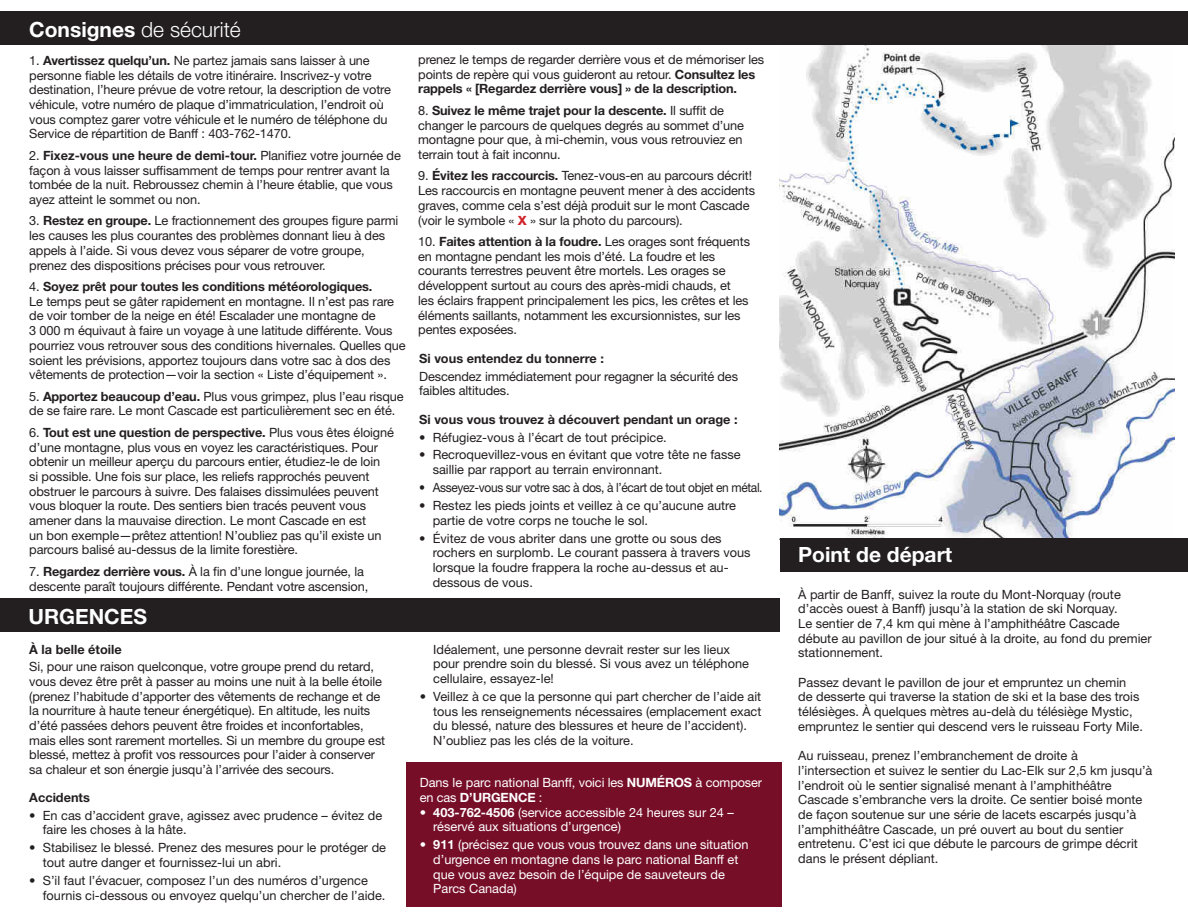
<style>
.page{position:relative;width:1188px;height:918px;background:#fff}
.page>*{position:absolute;margin:0;border:0;box-sizing:border-box;transform-origin:0 0}
.t1{font:700 21px "Helvetica Neue LT Std";color:#fff}
.t2{font:300 21px "Helvetica Neue LT Std";color:#fff}
.t3{font:12.75px/14.7px "Helvetica Neue LT Std";letter-spacing:-.01em;color:#231f20}
.t4{font:12.75px/14.7px "Helvetica Neue LT Std";color:#fff}
.t5{font:700 12.75px "Helvetica Neue LT Std";color:#231f20}
.t6{font:12.75px "Helvetica Neue LT Std";letter-spacing:-.03em;color:#231f20;scale:.94 1}
.s1{font-weight:700}
.s2{font-weight:800;color:#d1232a}
</style>
<div class="page">
<img style="left:780px;top:45px;width:394px;height:495px">
<div style="left:0;top:12px;width:1188px;height:33px;background:#231f20"></div>
<div style="left:781px;top:538px;width:407px;height:34px;background:#231f20"></div>
<div style="left:0;top:599px;width:780px;height:33px;background:#231f20"></div>
<div style="left:406px;top:762px;width:375px;height:145px;background:#770e28"></div>
<p class="t2" style="left:29px;top:16px;width:213px"><span class="s1">Consignes</span> de sécurité</p>
<p class="t3" style="left:29px;top:53px;width:363px">1. <span class="s1">Avertissez quelqu’un.</span> Ne partez jamais sans laisser à une personne fiable les détails de votre itinéraire. Inscrivez-y votre destination, l’heure prévue de votre retour, la description de votre véhicule, votre numéro de plaque d’immatriculation, l’endroit où vous comptez garer votre véhicule et le numéro de téléphone du Service de répartition de Banff : 403-762-1470.</p>
<p class="t3" style="left:29px;top:148px;width:373px">2. <span class="s1">Fixez-vous une heure de demi-tour.</span> Planifiez votre journée de façon à vous laisser suffisamment de temps pour rentrer avant la tombée de la nuit. Rebroussez chemin à l’heure établie, que vous ayez atteint le sommet ou non.</p>
<p class="t3" style="left:29px;top:213px;width:371px">3. <span class="s1">Restez en groupe.</span> Le fractionnement des groupes figure parmi les causes les plus courantes des problèmes donnant lieu à des appels à l’aide. Si vous devez vous séparer de votre groupe, prenez des dispositions précises pour vous retrouver.</p>
<p class="t3" style="left:29px;top:279px;width:378px">4. <span class="s1">Soyez prêt pour toutes les conditions météorologiques.<br></span>Le temps peut se gâter rapidement en montagne. Il n’est pas rare de voir tomber de la neige en été! Escalader une montagne de<br>3 000 m équivaut à faire un voyage à une latitude différente. Vous pourriez vous retrouver sous des conditions hivernales. Quelles que soient les prévisions, apportez toujours dans votre sac à dos des vêtements de protection—voir la section « Liste d’équipement ».</p>
<p class="t3" style="left:29px;top:389px;width:376px">5. <span class="s1">Apportez beaucoup d’eau.</span> Plus vous grimpez, plus l’eau risque de se faire rare. Le mont Cascade est particulièrement sec en été.</p>
<p class="t3" style="left:29px;top:425px;width:366px">6. <span class="s1">Tout est une question de perspective.</span> Plus vous êtes éloigné d’une montagne, plus vous en voyez les caractéristiques. Pour obtenir un meilleur aperçu du parcours entier, étudiez-le de loin<br>si possible. Une fois sur place, les reliefs rapprochés peuvent obstruer le parcours à suivre. Des falaises dissimulées peuvent vous bloquer la route. Des sentiers bien tracés peuvent vous amener dans la mauvaise direction. Le mont Cascade en est<br>un bon exemple—prêtez attention! N’oubliez pas qu’il existe un parcours balisé au-dessus de la limite forestière.</p>
<p class="t3" style="left:29px;top:564px;width:341px">7. <span class="s1">Regardez derrière vous.</span> À la fin d’une longue journée, la descente paraît toujours différente. Pendant votre ascension,</p>
<p class="t1" style="left:28px;top:603px;width:120px">URGENCES</p>
<p class="t5" style="left:29px;top:641px;width:94px">À la belle étoile</p>
<p class="t3" style="left:29px;top:659px;width:357px">Si, pour une raison quelconque, votre groupe prend du retard, vous devez être prêt à passer au moins une nuit à la belle étoile (prenez l’habitude d’apporter des vêtements de rechange et de la nourriture à haute teneur énergétique). En altitude, les nuits d’été passées dehors peuvent être froides et inconfortables, mais elles sont rarement mortelles. Si un membre du groupe est blessé, mettez à profit vos ressources pour l’aider à conserver sa chaleur et son énergie jusqu’à l’arrivée des secours.</p>
<p class="t5" style="left:29px;top:790px;width:62px">Accidents</p>
<p class="t3" style="left:43px;top:808px;width:341px;text-indent:-14px">• En cas d’accident grave, agissez avec prudence – évitez de faire les choses à la hâte.</p>
<p class="t3" style="left:43px;top:840px;width:345px;text-indent:-14px">• Stabilisez le blessé. Prenez des mesures pour le protéger de tout autre danger et fournissez-lui un abri.</p>
<p class="t3" style="left:43px;top:873px;width:344px;text-indent:-14px">• S’il faut l’évacuer, composez l’un des numéros d’urgence fournis ci-dessous ou envoyez quelqu’un chercher de l’aide.</p>
<p class="t3" style="left:418px;top:52px;width:348px">prenez le temps de regarder derrière vous et de mémoriser les points de repère qui vous guideront au retour. <span class="s1">Consultez les rappels « [Regardez derrière vous] » de la description.</span></p>
<p class="t3" style="left:418px;top:103px;width:327px">8. <span class="s1">Suivez le même trajet pour la descente.</span> Il suffit de changer le parcours de quelques degrés au sommet d’une montagne pour que, à mi-chemin, vous vous retrouviez en terrain tout à fait inconnu.</p>
<p class="t3" style="left:418px;top:168px;width:338px">9. <span class="s1">Évitez les raccourcis.</span> Tenez-vous-en au parcours décrit!<br>Les raccourcis en montagne peuvent mener à des accidents graves, comme cela s’est déjà produit sur le mont Cascade (voir le symbole « <span class="s2">X</span> » sur la photo du parcours).</p>
<p class="t3" style="left:418px;top:234px;width:333px">10. <span class="s1">Faites attention à la foudre.</span> Les orages sont fréquents en montagne pendant les mois d’été. La foudre et les courants terrestres peuvent être mortels. Les orages se développent surtout au cours des après-midi chauds, et<br>les éclairs frappent principalement les pics, les crêtes et les éléments saillants, notamment les excursionnistes, sur les pentes exposées.</p>
<p class="t5" style="left:419px;top:350px;width:186px">Si vous entendez du tonnerre :</p>
<p class="t3" style="left:419px;top:369px;width:320px">Descendez immédiatement pour regagner la sécurité des faibles altitudes.</p>
<p class="t5" style="left:419px;top:411px;width:320px">Si vous vous trouvez à découvert pendant un orage :</p>
<p class="t3" style="left:419px;top:429px;width:249px">• Réfugiez-vous à l’écart de tout précipice.</p>
<p class="t3" style="left:433px;top:447px;width:309px;text-indent:-14px">• Recroquevillez-vous en évitant que votre tête ne fasse saillie par rapport au terrain environnant.</p>
<p class="t6" style="left:419px;top:480px;width:367px">• Asseyez-vous sur votre sac à dos, à l’écart de tout objet en métal.</p>
<p class="t3" style="left:433px;top:498px;width:305px;text-indent:-14px">• Restez les pieds joints et veillez à ce qu’aucune autre partie de votre corps ne touche le sol.</p>
<p class="t3" style="left:433px;top:531px;width:319px;text-indent:-14px">• Évitez de vous abriter dans une grotte ou sous des rochers en surplomb. Le courant passera à travers vous lorsque la foudre frappera la roche au-dessus et au&shy;dessous de vous.</p>
<p class="t3" style="left:433px;top:642px;width:317px">Idéalement, une personne devrait rester sur les lieux pour prendre soin du blessé. Si vous avez un téléphone cellulaire, essayez-le!</p>
<p class="t3" style="left:433px;top:689px;width:330px;text-indent:-14px">• Veillez à ce que la personne qui part chercher de l’aide ait tous les renseignements nécessaires (emplacement exact du blessé, nature des blessures et heure de l’accident).<br>N’oubliez pas les clés de la voiture.</p>
<p class="t4" style="left:420px;top:775px;width:344px">Dans le parc national Banff, voici les <span class="s1">NUMÉROS</span> à composer en cas <span class="s1">D’URGENCE</span> :</p>
<p class="t4" style="left:433px;top:804px;width:302px;text-indent:-14px"><span class="s1">• 403-762-4506</span> (service accessible 24 heures sur 24 – réservé aux situations d’urgence)</p>
<p class="t4" style="left:433px;top:837px;width:317px;text-indent:-14px"><span class="s1">• 911</span> (précisez que vous vous trouvez dans une situation d’urgence en montagne dans le parc national Banff et que vous avez besoin de l’équipe de sauveteurs de Parcs Canada)</p>
<p class="t1" style="left:798px;top:542px;width:155px">Point de départ</p>
<p class="t3" style="left:798px;top:586px;width:355px">À partir de Banff, suivez la route du Mont-Norquay (route d’accès ouest à Banff) jusqu’à la station de ski Norquay.<br>Le sentier de 7,4 km qui mène à l’amphithéâtre Cascade débute au pavillon de jour situé à la droite, au fond du premier stationnement.</p>
<p class="t3" style="left:798px;top:675px;width:346px">Passez devant le pavillon de jour et empruntez un chemin de desserte qui traverse la station de ski et la base des trois télésièges. À quelques mètres au-delà du télésiège Mystic, empruntez le sentier qui descend vers le ruisseau Forty Mile.</p>
<p class="t3" style="left:798px;top:748px;width:356px">Au ruisseau, prenez l’embranchement de droite à l’intersection et suivez le sentier du Lac-Elk sur 2,5 km jusqu’à l’endroit où le sentier signalisé menant à l’amphithéâtre Cascade s’embranche vers la droite. Ce sentier boisé monte de façon soutenue sur une série de lacets escarpés jusqu’à l’amphithéâtre Cascade, un pré ouvert au bout du sentier entretenu. C’est ici que débute le parcours de grimpe décrit dans le présent dépliant.</p>
</div>
